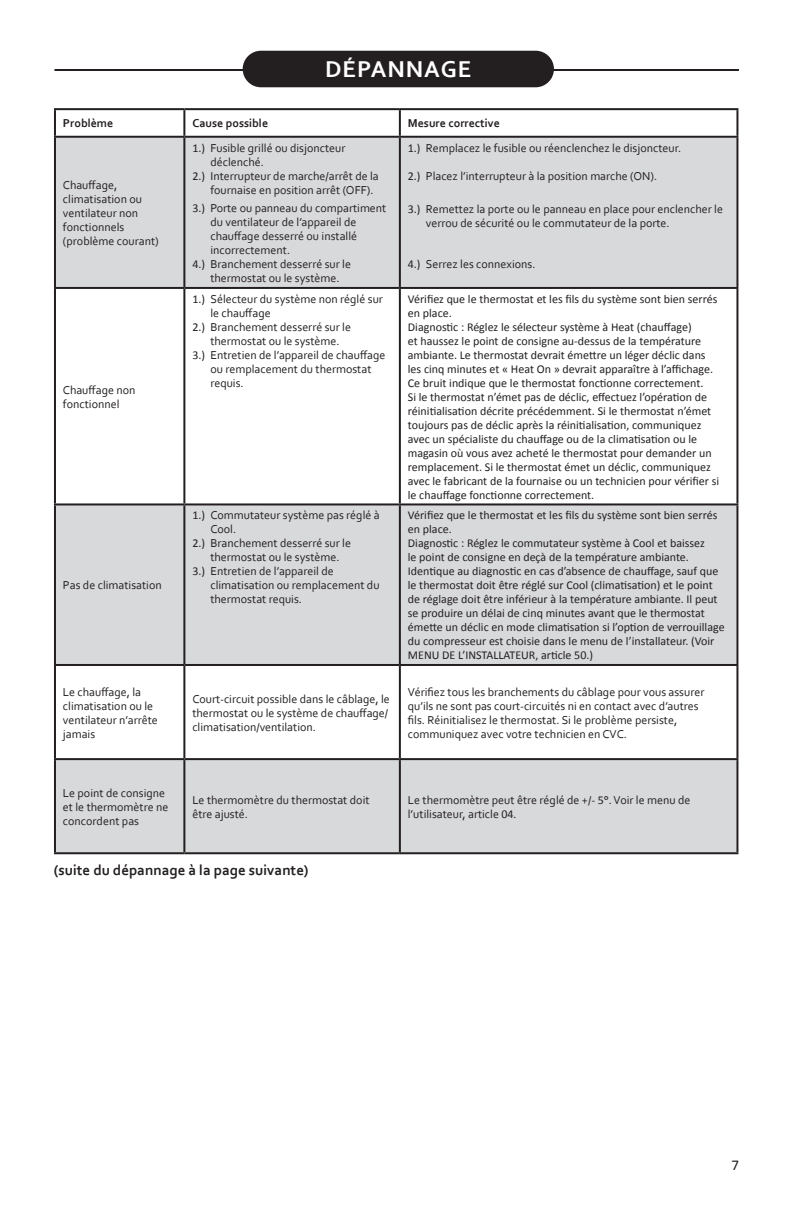
<style>
.page{position:relative;width:793px;height:1224px;background:#fff}
.page>*{position:absolute;margin:0;border:0;box-sizing:border-box;transform-origin:0 0}
.t1{font:700 24px "Corbel";letter-spacing:.04em;color:#fff}
.t2{font:700 15px "Corbel";color:#231f20}
.t3{font:15px "Calibri";color:#231f20}
.t4{font:12px/14px "Corbel";color:#231f20}
.t5{font:12px/14px "Calibri";color:#231f20}
.t6{font:700 12px "Corbel";color:#231f20}
.s1{font-family:"Calibri"}
.s2{font-family:"Minion Pro"}
</style>
<div class="page">
<svg style="left:56px;top:138px;width:680px;height:714px;fill:#d8d9db"></svg>
<hr style="left:54px;top:108px;width:130px;height:2px;background:#231f20">
<hr style="left:54px;top:110px;width:2px;height:26px;background:#231f20">
<hr style="left:184px;top:108px;width:216px;height:2px;background:#231f20">
<hr style="left:183px;top:110px;width:2px;height:26px;background:#231f20">
<hr style="left:400px;top:108px;width:338px;height:2px;background:#231f20">
<hr style="left:399px;top:110px;width:2px;height:26px;background:#231f20">
<hr style="left:736px;top:110px;width:2px;height:26px;background:#231f20">
<hr style="left:54px;top:136px;width:130px;height:2px;background:#231f20">
<hr style="left:54px;top:138px;width:2px;height:149px;background:#231f20">
<hr style="left:184px;top:136px;width:216px;height:2px;background:#231f20">
<hr style="left:183px;top:138px;width:2px;height:149px;background:#231f20">
<hr style="left:400px;top:136px;width:338px;height:2px;background:#231f20">
<hr style="left:399px;top:138px;width:2px;height:149px;background:#231f20">
<hr style="left:736px;top:138px;width:2px;height:149px;background:#231f20">
<hr style="left:54px;top:287px;width:130px;height:2px;background:#231f20">
<hr style="left:54px;top:289px;width:2px;height:214px;background:#231f20">
<hr style="left:184px;top:287px;width:216px;height:2px;background:#231f20">
<hr style="left:183px;top:289px;width:2px;height:214px;background:#231f20">
<hr style="left:400px;top:287px;width:338px;height:2px;background:#231f20">
<hr style="left:399px;top:289px;width:2px;height:214px;background:#231f20">
<hr style="left:736px;top:289px;width:2px;height:214px;background:#231f20">
<hr style="left:54px;top:503px;width:130px;height:2px;background:#231f20">
<hr style="left:54px;top:505px;width:2px;height:159px;background:#231f20">
<hr style="left:184px;top:503px;width:216px;height:2px;background:#231f20">
<hr style="left:183px;top:505px;width:2px;height:159px;background:#231f20">
<hr style="left:400px;top:503px;width:338px;height:2px;background:#231f20">
<hr style="left:399px;top:505px;width:2px;height:159px;background:#231f20">
<hr style="left:736px;top:505px;width:2px;height:159px;background:#231f20">
<hr style="left:54px;top:664px;width:130px;height:2px;background:#231f20">
<hr style="left:54px;top:666px;width:2px;height:92px;background:#231f20">
<hr style="left:184px;top:664px;width:216px;height:2px;background:#231f20">
<hr style="left:183px;top:666px;width:2px;height:92px;background:#231f20">
<hr style="left:400px;top:664px;width:338px;height:2px;background:#231f20">
<hr style="left:399px;top:666px;width:2px;height:92px;background:#231f20">
<hr style="left:736px;top:666px;width:2px;height:92px;background:#231f20">
<hr style="left:54px;top:758px;width:130px;height:2px;background:#231f20">
<hr style="left:54px;top:760px;width:2px;height:92px;background:#231f20">
<hr style="left:184px;top:758px;width:216px;height:2px;background:#231f20">
<hr style="left:183px;top:760px;width:2px;height:92px;background:#231f20">
<hr style="left:400px;top:758px;width:338px;height:2px;background:#231f20">
<hr style="left:399px;top:760px;width:2px;height:92px;background:#231f20">
<hr style="left:736px;top:760px;width:2px;height:92px;background:#231f20">
<hr style="left:54px;top:852px;width:130px;height:2px;background:#231f20">
<hr style="left:184px;top:852px;width:216px;height:2px;background:#231f20">
<hr style="left:400px;top:852px;width:338px;height:2px;background:#231f20">
<hr style="left:54px;top:69px;width:684px;height:2px;background:#231f20">
<div style="left:244px;top:52px;width:309px;height:34px;background:#231f20;border-radius:17px"></div>
<div style="left:243px;top:51px;width:311px;height:36px;border:2px solid #231f20;border-radius:17px"></div>
<h1 class="t1" style="left:325px;top:57px;width:148px">DÉPANNAGE</h1>
<p class="t6" style="left:63px;top:118px;width:52px">Problème</p>
<p class="t6" style="left:192px;top:118px;width:77px">Cause possible</p>
<p class="t6" style="left:408px;top:118px;width:93px">Mesure corrective</p>
<p class="t4" style="left:63px;top:178px;width:97px">Chauffage, climatisation ou ventilateur non fonctionnels (problème courant)</p>
<p class="t4" style="left:63px;top:382px;width:74px">Chauffage non fonctionnel</p>
<p class="t4" style="left:63px;top:579px;width:100px">Pas de climatisation</p>
<p class="t4" style="left:192px;top:141px;width:154px"><span class="s1">1.)</span> Fusible grillé ou disjoncteur</p>
<p class="t4" style="left:210px;top:155px;width:55px">déclenché.</p>
<p class="t4" style="left:192px;top:169px;width:188px"><span class="s1">2.)</span> Interrupteur de marche/arrêt de la</p>
<p class="t4" style="left:210px;top:183px;width:165px">fournaise en position arrêt (OFF).</p>
<p class="t4" style="left:192px;top:202px;width:195px"><span class="s1">3.)</span> Porte ou panneau du compartiment</p>
<p class="t4" style="left:210px;top:216px;width:147px">du ventilateur de l’appareil de</p>
<p class="t4" style="left:210px;top:229px;width:148px">chauffage desserré ou installé</p>
<p class="t4" style="left:210px;top:244px;width:81px">incorrectement.</p>
<p class="t4" style="left:192px;top:258px;width:160px"><span class="s1">4.)</span> Branchement desserré sur le</p>
<p class="t4" style="left:210px;top:272px;width:131px">thermostat ou le système.</p>
<p class="t4" style="left:192px;top:292px;width:192px"><span class="s1">1.)</span> Sélecteur du système non réglé sur</p>
<p class="t4" style="left:210px;top:305px;width:62px">le chauffage</p>
<p class="t4" style="left:192px;top:320px;width:160px"><span class="s1">2.)</span> Branchement desserré sur le</p>
<p class="t4" style="left:210px;top:334px;width:131px">thermostat ou le système.</p>
<p class="t4" style="left:192px;top:347px;width:195px"><span class="s1">3.)</span> Entretien de l’appareil de chauffage</p>
<p class="t4" style="left:210px;top:362px;width:163px">ou remplacement du thermostat</p>
<p class="t4" style="left:210px;top:376px;width:35px">requis.</p>
<p class="t4" style="left:192px;top:509px;width:189px"><span class="s1">1.)</span> Commutateur système pas réglé à</p>
<p class="t4" style="left:210px;top:523px;width:27px">Cool.</p>
<p class="t4" style="left:192px;top:537px;width:160px"><span class="s1">2.)</span> Branchement desserré sur le</p>
<p class="t4" style="left:210px;top:551px;width:131px">thermostat ou le système.</p>
<p class="t4" style="left:192px;top:565px;width:143px"><span class="s1">3.)</span> Entretien de l’appareil de</p>
<p class="t4" style="left:210px;top:579px;width:171px">climatisation ou remplacement du</p>
<p class="t4" style="left:210px;top:593px;width:93px">thermostat requis.</p>
<p class="t4" style="left:408px;top:141px;width:275px"><span class="s1">1.)</span> Remplacez le fusible ou réenclenchez le disjoncteur.</p>
<p class="t4" style="left:408px;top:169px;width:251px"><span class="s1">2.)</span> Placez l’interrupteur à la position marche (ON).</p>
<p class="t4" style="left:426px;top:202px;width:298px;text-indent:-18px"><span class="s1">3.)</span> Remettez la porte ou le panneau en place pour enclencher le verrou de sécurité ou le commutateur de la porte.</p>
<p class="t4" style="left:408px;top:257px;width:129px"><span class="s1">4.)</span> Serrez les connexions.</p>
<p class="t5" style="left:408px;top:292px;width:313px">Vérifiez que le thermostat et les fils du système sont bien serrés en place.<br>Diagnostic : Réglez le sélecteur système à Heat (chauffage)<br>et haussez le point de consigne au-dessus de la température ambiante. Le thermostat devrait émettre un léger déclic dans les cinq minutes et « Heat On » devrait apparaître à l’affichage.<br>Ce bruit indique que le thermostat fonctionne correctement.<br>Si le thermostat n’émet pas de déclic, effectuez l’opération de réinitialisation décrite précédemment. Si le thermostat n’émet toujours pas de déclic après la réinitialisation, communiquez avec un spécialiste du chauffage ou de la climatisation ou le magasin où vous avez acheté le thermostat pour demander un remplacement. Si le thermostat émet un déclic, communiquez avec le fabricant de la fournaise ou un technicien pour vérifier si le chauffage fonctionne correctement.</p>
<p class="t5" style="left:408px;top:508px;width:318px">Vérifiez que le thermostat et les fils du système sont bien serrés en place.<br>Diagnostic : Réglez le commutateur système à Cool et baissez<br>le point de consigne en deçà de la température ambiante.<br>Identique au diagnostic en cas d’absence de chauffage, sauf que le thermostat doit être réglé sur Cool (climatisation) et le point de réglage doit être inférieur à la température ambiante. Il peut se produire un délai de cinq minutes avant que le thermostat émette un déclic en mode climatisation si l’option de verrouillage du compresseur est choisie dans le menu de l’installateur. (Voir MENU DE L’INSTALLATEUR, article 50.)</p>
<p class="t4" style="left:63px;top:684px;width:96px">Le chauffage, la climatisation ou le ventilateur n’arrête jamais</p>
<p class="t4" style="left:192px;top:692px;width:199px">Court-circuit possible dans le câblage, le thermostat ou le système de chauffage/ climatisation/ventilation.</p>
<p class="t4" style="left:408px;top:684px;width:298px">Vérifiez tous les branchements du câblage pour vous assurer qu’ils ne sont pas court-circuités ni en contact avec d’autres fils. Réinitialisez le thermostat. Si le problème persiste, communiquez avec votre technicien en CVC.</p>
<p class="t4" style="left:63px;top:786px;width:107px">Le point de consigne et le thermomètre ne concordent pas</p>
<p class="t4" style="left:192px;top:793px;width:179px">Le thermomètre du thermostat doit être ajusté.</p>
<p class="t4" style="left:408px;top:793px;width:284px">Le thermomètre peut être réglé de +/- <span class="s1">5</span>°. Voir le menu de l’utilisateur, article <span class="s1">04</span><span class="s2">.</span></p>
<p class="t2" style="left:54px;top:863px;width:256px">(suite du dépannage à la page suivante)</p>
<p class="t3" style="left:731px;top:1159px;width:9px">7</p>
</div>
